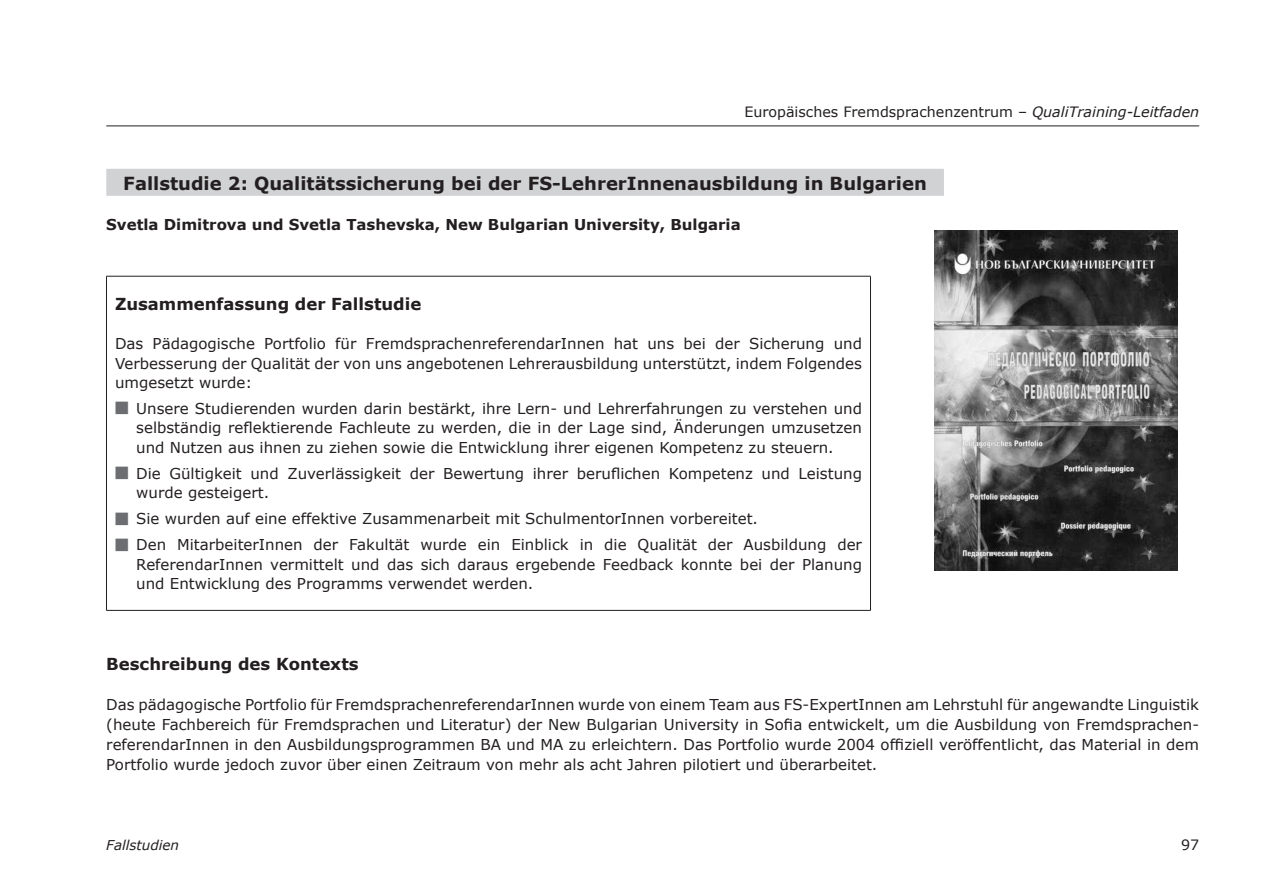
<style>
.page{position:relative;width:1263px;height:893px;background:#fff}
.page>*{position:absolute;margin:0;border:0;box-sizing:border-box;transform-origin:0 0}
.t1{font:700 18px "Verdana";color:#231f20}
.t2{font:700 16.5px "Verdana";color:#231f20}
.t3{font:15px/19.5px "Verdana";color:#231f20;text-align:justify}
.t4{font:700 15px "Verdana";color:#231f20}
.t5{font:14.25px "Verdana";color:#231f20}
.t6{font:italic 13.5px "Verdana";color:#231f20}
.s1{font-style:italic}
.s2{color:#6c6d70}
</style>
<div class="page">
<hr style="left:106px;top:126px;width:1093px;height:1px;background:#231f20">
<div style="left:106px;top:169px;width:838px;height:27px;background:#d1d2d4"></div>
<hr style="left:106px;top:276px;width:765px;height:1px;background:#231f20">
<hr style="left:106px;top:276px;width:1px;height:334px;background:#231f20">
<hr style="left:870px;top:276px;width:1px;height:334px;background:#231f20">
<hr style="left:106px;top:610px;width:765px;height:1px;background:#231f20">
<img style="left:934px;top:230px;width:244px;height:340px">
<p class="t5" style="left:744px;top:103px;width:456px">Europäisches Fremdsprachenzentrum – <span class="s1">QualiTraining-Leitfaden</span></p>
<p class="t1" style="left:123px;top:172px;width:805px">Fallstudie 2: Qualitätssicherung bei der FS-LehrerInnenausbildung in Bulgarien</p>
<p class="t4" style="left:106px;top:215px;width:636px">Svetla Dimitrova und Svetla Tashevska, New Bulgarian University, Bulgaria</p>
<p class="t2" style="left:115px;top:294px;width:308px">Zusammenfassung der Fallstudie</p>
<p class="t3" style="left:115px;top:333px;width:748px">Das Pädagogische Portfolio für FremdsprachenreferendarInnen hat uns bei der Sicherung und Verbesserung der Qualität der von uns angebotenen Lehrerausbildung unterstützt, indem Folgendes umgesetzt wurde:</p>
<p class="t3" style="left:136px;top:398px;width:727px;text-indent:-21px"><span class="s2">■</span> Unsere Studierenden wurden darin bestärkt, ihre Lern- und Lehrerfahrungen zu verstehen und selbständig reflektierende Fachleute zu werden, die in der Lage sind, Änderungen umzusetzen und Nutzen aus ihnen zu ziehen sowie die Entwicklung ihrer eigenen Kompetenz zu steuern.</p>
<p class="t3" style="left:136px;top:463px;width:727px;text-indent:-21px"><span class="s2">■</span> Die Gültigkeit und Zuverlässigkeit der Bewertung ihrer beruflichen Kompetenz und Leistung wurde gesteigert.</p>
<p class="t3" style="left:115px;top:509px;width:645px"><span class="s2">■</span> Sie wurden auf eine effektive Zusammenarbeit mit SchulmentorInnen vorbereitet.</p>
<p class="t3" style="left:136px;top:534px;width:727px;text-indent:-21px"><span class="s2">■</span> Den MitarbeiterInnen der Fakultät wurde ein Einblick in die Qualität der Ausbildung der ReferendarInnen vermittelt und das sich daraus ergebende Feedback konnte bei der Planung und Entwicklung des Programms verwendet werden.</p>
<p class="t2" style="left:106px;top:653px;width:254px">Beschreibung des Kontexts</p>
<p class="t3" style="left:106px;top:694px;width:1094px;line-height:20px">Das pädagogische Portfolio für FremdsprachenreferendarInnen wurde von einem Team aus FS-ExpertInnen am Lehrstuhl für angewandte Linguistik (heute Fachbereich für Fremdsprachen und Literatur) der New Bulgarian University in Sofia entwickelt, um die Ausbildung von Fremdsprachen&shy;referendarInnen in den Ausbildungsprogrammen BA und MA zu erleichtern. Das Portfolio wurde 2004 offiziell veröffentlicht, das Material in dem Portfolio wurde jedoch zuvor über einen Zeitraum von mehr als acht Jahren pilotiert und überarbeitet.</p>
<p class="t6" style="left:106px;top:836px;width:74px">Fallstudien</p>
<p class="t5" style="left:1181px;top:835px;width:20px">97</p>
</div>
